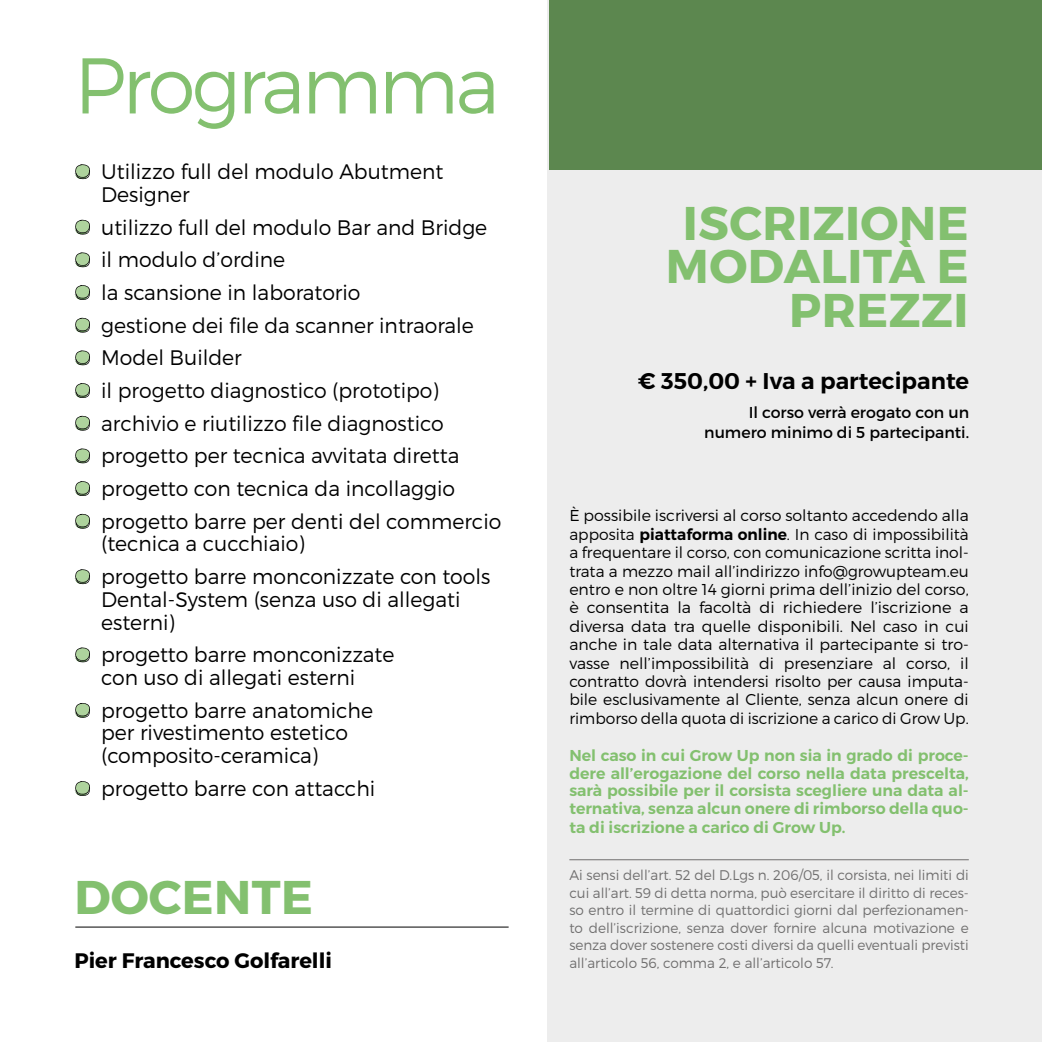
<style>
.page{position:relative;width:1042px;height:1042px;background:#fff}
.page>*{position:absolute;margin:0;border:0;box-sizing:border-box;transform-origin:0 0}
.t1{font:300 78.75px "Montserrat";letter-spacing:-.04em;color:#83c06f}
.t2{font:700 47.25px/43.8px "Montserrat";letter-spacing:.01em;color:#83c06f;text-align:right}
.t3{font:600 22.75px "Montserrat";color:#000}
.t4{font:300 21px/32.7px "Montserrat";color:#000}
.t5{font:700 21px "Montserrat";color:#000}
.t6{font:300 15.75px/18.4px "Montserrat";color:#000;text-align:justify}
.t7{font:600 15.75px/17.5px "Montserrat";color:#83c06f;text-align:justify}
.t8{font:15.75px/19.2px "Montserrat";color:#000;text-align:right}
.t9{font:300 14px/17.5px "Montserrat";color:#706f6f;text-align:justify}
.s1{font-weight:600}
</style>
<div class="page">
<div style="left:548px;top:0;width:494px;height:1042px;background:#ededed"></div>
<hr style="left:75px;top:926px;width:434px;height:1px;background:#000">
<hr style="left:569px;top:859px;width:400px;height:1px;background:#706f6f">
<svg style="left:74px;top:164px;width:16px;height:15px"></svg>
<svg style="left:74px;top:219px;width:16px;height:16px"></svg>
<svg style="left:74px;top:252px;width:16px;height:15px"></svg>
<svg style="left:74px;top:285px;width:16px;height:15px"></svg>
<svg style="left:74px;top:317px;width:16px;height:16px"></svg>
<svg style="left:74px;top:350px;width:16px;height:15px"></svg>
<svg style="left:74px;top:383px;width:16px;height:15px"></svg>
<svg style="left:74px;top:415px;width:16px;height:16px"></svg>
<svg style="left:74px;top:448px;width:16px;height:15px"></svg>
<svg style="left:74px;top:481px;width:16px;height:15px"></svg>
<svg style="left:74px;top:513px;width:16px;height:16px"></svg>
<svg style="left:74px;top:569px;width:16px;height:15px"></svg>
<svg style="left:74px;top:647px;width:16px;height:15px"></svg>
<svg style="left:74px;top:703px;width:16px;height:15px"></svg>
<svg style="left:74px;top:781px;width:16px;height:15px"></svg>
<div style="left:549px;top:0;width:493px;height:170px;background:#5c874f"></div>
<h1 class="t1" style="left:74px;top:37px;width:427px">Programma</h1>
<h3 class="t4" style="left:101px;top:160px;width:344px;line-height:22.8px">Utilizzo full del modulo Abutment<br>Designer</h3>
<p class="t4" style="left:101px;top:210px;width:402px">utilizzo full del modulo Bar and Bridge il modulo d’ordine<br>la scansione in laboratorio<br>gestione dei file da scanner intraorale Model Builder<br>il progetto diagnostico (prototipo) archivio e riutilizzo file diagnostico progetto per tecnica avvitata diretta progetto con tecnica da incollaggio progetto barre per denti del commercio</p>
<h3 class="t4" style="left:101px;top:527px;width:391px">(tecnica a cucchiaio)<br>progetto barre monconizzate con tools</h3>
<h3 class="t4" style="left:101px;top:588px;width:361px;line-height:22.8px">Dental-System (senza uso di allegati esterni)</h3>
<h3 class="t4" style="left:101px;top:643px;width:295px;line-height:22.8px">progetto barre monconizzate con uso di allegati esterni</h3>
<h3 class="t4" style="left:101px;top:698px;width:273px;line-height:22.8px">progetto barre anatomiche per rivestimento estetico (composito-ceramica)</h3>
<h3 class="t4" style="left:101px;top:772px;width:276px">progetto barre con attacchi</h3>
<h2 class="t2" style="left:75px;top:876px;width:240px">DOCENTE</h2>
<h3 class="t5" style="left:74px;top:947px;width:259px">Pier Francesco Golfarelli</h3>
<h2 class="t2" style="left:666px;top:202px;width:304px">ISCRIZIONE<br>MODALITÀ E<br>PREZZI</h2>
<h3 class="t3" style="left:638px;top:367px;width:333px">€ 350,00 + Iva a partecipante</h3>
<p class="t8" style="left:704px;top:403px;width:266px">Il corso verrà erogato con un numero minimo di 5 partecipanti.</p>
<p class="t6" style="left:569px;top:506px;width:401px">È possibile iscriversi al corso soltanto accedendo alla apposita <span class="s1">piattaforma online</span>. In caso di impossibilità a frequentare il corso, con comunicazione scritta inol&shy;trata a mezzo mail all’indirizzo info@growupteam.eu entro e non oltre 14 giorni prima dell’inizio del corso, è consentita la facoltà di richiedere l’iscrizione a diversa data tra quelle disponibili. Nel caso in cui anche in tale data alternativa il partecipante si tro&shy;vasse nell’impossibilità di presenziare al corso, il contratto dovrà intendersi risolto per causa imputa&shy;bile esclusivamente al Cliente, senza alcun onere di rimborso della quota di iscrizione a carico di Grow Up.</p>
<p class="t7" style="left:569px;top:747px;width:401px">Nel caso in cui Grow Up non sia in grado di proce&shy;dere all’erogazione del corso nella data prescelta, sarà possibile per il corsista scegliere una data al&shy;ternativa, senza alcun onere di rimborso della quo-</p>
<p class="t7" style="left:569px;top:818px;width:278px">ta di iscrizione a carico di Grow Up.</p>
<p class="t9" style="left:569px;top:866px;width:401px">Ai sensi dell’art. 52 del D.Lgs n. 206/05, il corsista, nei limiti di cui all’art. 59 di detta norma, può esercitare il diritto di reces&shy;so entro il termine di quattordici giorni dal perfezionamen&shy;to dell’iscrizione, senza dover fornire alcuna motivazione e senza dover sostenere costi diversi da quelli eventuali previsti all’articolo 56, comma 2, e all’articolo 57.</p>
</div>
